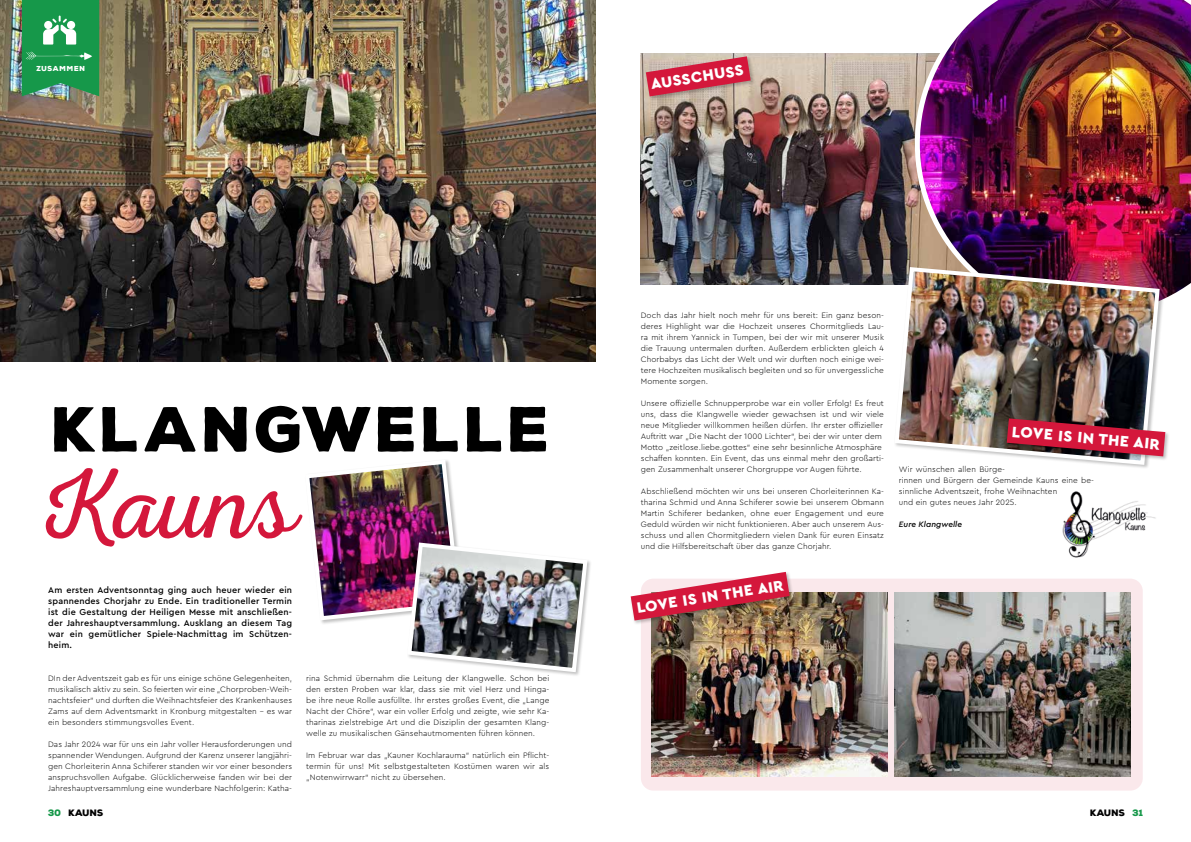
<style>
.page{position:relative;width:1191px;height:842px;background:#fff}
.page>*{position:absolute;margin:0;border:0;box-sizing:border-box;transform-origin:0 0}
.t1{font:99.8px "Nexa Rust Script L 0";color:#d4173b}
.t2{font:900 61.6px "Nexa Rust Sans";letter-spacing:.04em;color:#000}
.t3{font:900 15.8px "Cera Pro";color:#fff}
.t4{font:500 9px/11px "Cera Pro";letter-spacing:.02em;color:#000;text-align:justify}
.t5{font:900 9px "Nexa Rust Sans";color:#000}
.t6{font:300 8.2px/11px "Cera Pro";letter-spacing:.01em;color:#000;text-align:justify}
.t7{font:italic 500 8.2px "Cera Pro";letter-spacing:.01em;color:#000}
.t8{font:900 7px "Nexa Rust Sans";letter-spacing:.075em;color:#fff}
.s1{color:#16984a}
</style>
<div class="page">
<img style="left:0;top:0;width:595px;height:362px">
<img style="left:1062px;top:491px;width:94px;height:67px">
<svg style="left:22px;top:0;width:77px;height:96px;background:#2d9f5b"></svg>
<div style="left:44px;top:21px;width:8px;height:8px;background:#fff;border-radius:50%"></div>
<div style="left:67px;top:21px;width:8px;height:8px;background:#fff;border-radius:50%"></div>
<div style="left:641px;top:579px;width:501px;height:212px;background:#fae8eb;border-radius:12px"></div>
<img style="left:641px;top:54px;width:274px;height:231px">
<img style="left:915px;top:0;width:276px;height:299px">
<img style="left:894px;top:592px;width:236px;height:184px">
<img style="left:652px;top:592px;width:235px;height:184px">
<div style="left:893px;top:266px;width:271px;height:204px;background:#000;opacity:.25"></div>
<img style="left:892px;top:265px;width:269px;height:202px">
<img style="left:309px;top:460px;width:280px;height:214px">
<div style="left:630px;top:571px;width:164px;height:54px;background:#000;opacity:.25"></div>
<img style="left:630px;top:572px;width:159px;height:48px">
<div style="left:1006px;top:418px;width:164px;height:43px;background:#000;opacity:.25"></div>
<img style="left:1006px;top:418px;width:159px;height:38px">
<div style="left:645px;top:55px;width:110px;height:46px;background:#000;opacity:.25"></div>
<svg style="left:646px;top:56px;width:104px;height:40px;background:#ce5766"></svg>
<p class="t8" style="left:36px;top:64px;width:50px">ZUSAMMEN</p>
<h3 class="t3" style="left:649px;top:74px;width:95px;rotate:-9deg">AUSSCHUSS</h3>
<h2 class="t2" style="left:52px;top:388px;width:500px">KLANGWELLE</h2>
<h1 class="t1" style="left:41px;top:450px;width:257px">Kauns</h1>
<p class="t4" style="left:48px;top:584px;width:245px">Am ersten Adventsonntag ging auch heuer wieder ein spannendes Chorjahr zu Ende. Ein traditioneller Termin ist die Gestaltung der Heiligen Messe mit anschließen&shy;der Jahreshauptversammlung. Ausklang an diesem Tag war ein gemütlicher Spiele-Nachmittag im Schützen&shy;heim.</p>
<p class="t6" style="left:48px;top:672px;width:245px">DIn der Adventszeit gab es für uns einige schöne Gelegenheiten, musikalisch aktiv zu sein. So feierten wir eine „Chorproben-Weih&shy;nachtsfeier“ und durften die Weihnachtsfeier des Krankenhauses Zams auf dem Adventsmarkt in Kronburg mitgestalten – es war ein besonders stimmungsvolles Event.</p>
<p class="t6" style="left:48px;top:738px;width:245px">Das Jahr 2024 war für uns ein Jahr voller Herausforderungen und spannender Wendungen. Aufgrund der Karenz unserer langjähri&shy;gen Chorleiterin Anna Schiferer standen wir vor einer besonders anspruchsvollen Aufgabe. Glücklicherweise fanden wir bei der Jahreshauptversammlung eine wunderbare Nachfolgerin: Katha-</p>
<p class="t6" style="left:306px;top:672px;width:245px">rina Schmid übernahm die Leitung der Klangwelle. Schon bei den ersten Proben war klar, dass sie mit viel Herz und Hinga&shy;be ihre neue Rolle ausfüllte. Ihr erstes großes Event, die „Lange Nacht der Chöre“, war ein voller Erfolg und zeigte, wie sehr Ka&shy;tharinas zielstrebige Art und die Disziplin der gesamten Klang&shy;welle zu musikalischen Gänsehautmomenten führen können.</p>
<p class="t6" style="left:306px;top:749px;width:245px">Im Februar war das „Kauner Kochlarauma“ natürlich ein Pflicht&shy;termin für uns! Mit selbstgestalteten Kostümen waren wir als „Notenwirrwarr“ nicht zu übersehen.</p>
<p class="t6" style="left:641px;top:309px;width:245px">Doch das Jahr hielt noch mehr für uns bereit: Ein ganz beson&shy;deres Highlight war die Hochzeit unseres Chormitglieds Lau&shy;ra mit ihrem Yannick in Tumpen, bei der wir mit unserer Musik die Trauung untermalen durften. Außerdem erblickten gleich 4<br>Chorbabys das Licht der Welt und wir durften noch einige wei&shy;tere Hochzeiten musikalisch begleiten und so für unvergessliche Momente sorgen.</p>
<p class="t6" style="left:641px;top:397px;width:245px;text-align:left">Unsere offizielle Schnupperprobe war ein voller Erfolg! Es freut uns, dass die Klangwelle wieder gewachsen ist und wir viele neue Mitglieder willkommen heißen dürfen. Ihr erster offizieller Auftritt war „Die Nacht der 1000 Lichter“, bei der wir unter dem Motto „zeitlose.liebe.gottes“ eine sehr besinnliche Atmosphäre schaffen konnten. Ein Event, das uns einmal mehr den großarti&shy;gen Zusammenhalt unserer Chorgruppe vor Augen führte.</p>
<p class="t6" style="left:641px;top:485px;width:245px">Abschließend möchten wir uns bei unseren Chorleiterinnen Ka&shy;tharina Schmid und Anna Schiferer sowie bei unserem Obmann Martin Schiferer bedanken, ohne euer Engagement und eure Geduld würden wir nicht funktionieren. Aber auch unserem Aus&shy;schuss und allen Chormitgliedern vielen Dank für euren Einsatz und die Hilfsbereitschaft über das ganze Chorjahr.</p>
<h3 class="t3" style="left:635px;top:598px;width:150px;rotate:-9deg">LOVE IS IN THE AIR</h3>
<h3 class="t3" style="left:1013px;top:421px;width:150px;rotate:5deg">LOVE IS IN THE AIR</h3>
<p class="t6" style="left:899px;top:463px;width:197px;text-align:left">Wir wünschen allen Bürge-<br>rinnen und Bürgern der Gemeinde Kauns eine be&shy;sinnliche Adventszeit, frohe Weihnachten<br>und ein gutes neues Jahr 2025.</p>
<p class="t7" style="left:899px;top:518px;width:65px">Eure Klangwelle</p>
<p class="t5" style="left:48px;top:807px;width:57px"><span class="s1">30</span> KAUNS</p>
<p class="t5" style="left:1090px;top:807px;width:55px">KAUNS <span class="s1">31</span></p>
</div>
